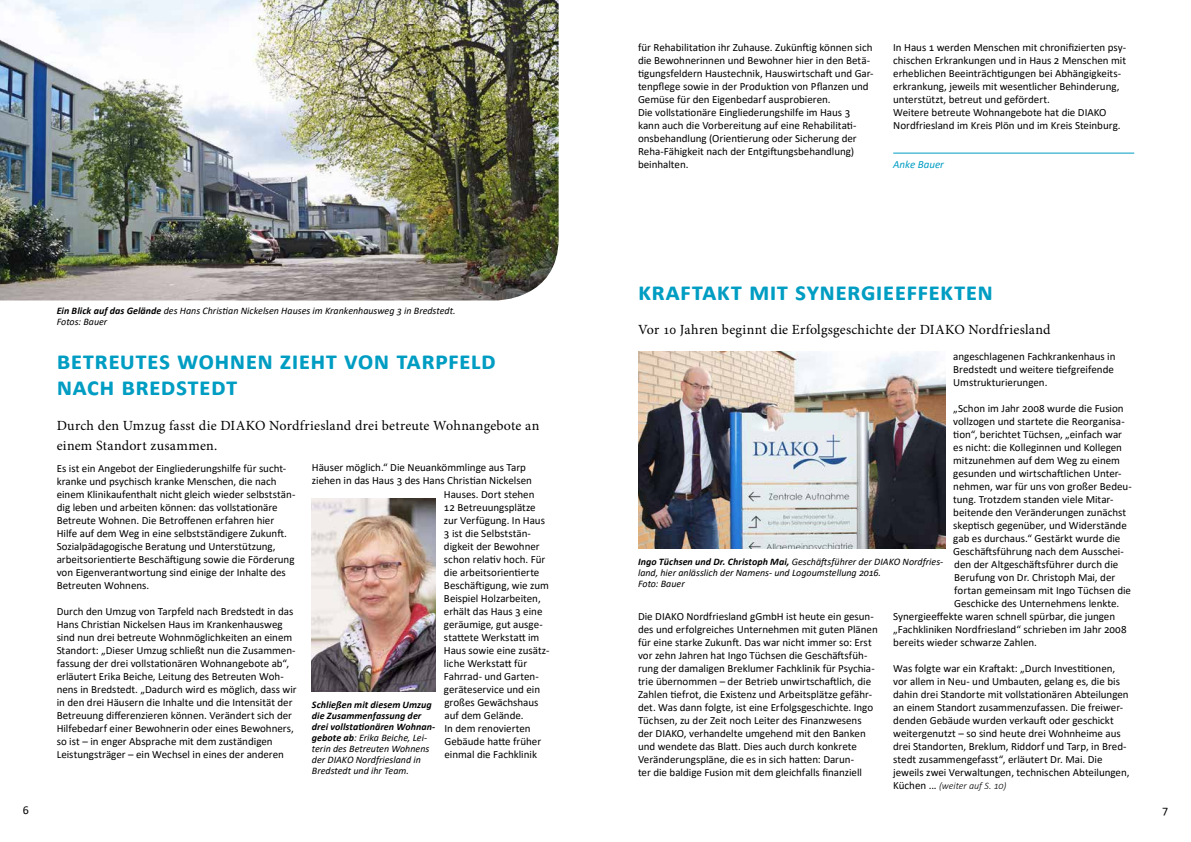
<style>
.page{position:relative;width:1191px;height:842px;background:#fff}
.page>*{position:absolute;margin:0;border:0;box-sizing:border-box;transform-origin:0 0}
.t1{font:700 26px/26px "Calibri";letter-spacing:.01em;color:#009dc3}
.t2{font:14px/20px "Minion Pro";letter-spacing:.015em;color:#000}
.t3{font:12px "Calibri";color:#000}
.t4{font:11px/13px "Calibri";letter-spacing:-.005em;color:#000}
.t5{font:italic 11px "Calibri";letter-spacing:-.005em;color:#009dc3}
.t6{font:italic 10px/11px "Calibri";color:#000}
.t7{font:italic 300 10px "Calibri";letter-spacing:-.005em;color:#000}
.s1{font-weight:700}
.s2{font-weight:400;font-style:normal;font-size:11px}
</style>
<div class="page">
<img style="left:0;top:0;width:558px;height:300px">
<img style="left:312px;top:499px;width:124px;height:193px">
<img style="left:638px;top:351px;width:307px;height:198px">
<hr style="left:893px;top:153px;width:241px;height:1px;background:#009dc3">
<p class="t6" style="left:57px;top:304px;width:400px"><span class="s1">Ein Blick auf das Gelände</span> des Hans Christian Nickelsen Hauses im Krankenhausweg 3 in Bredstedt.<br>Fotos: Bauer</p>
<h1 class="t1" style="left:57px;top:347px;width:441px">betreutes wohnen zieht von tarpfeld nach bredstedt</h1>
<p class="t2" style="left:57px;top:415px;width:484px">Durch den Umzug fasst die DIAKO Nordfriesland drei betreute Wohnangebote an einem Standort zusammen.</p>
<p class="t4" style="left:312px;top:461px;width:215px">Häuser möglich.“ Die Neuankömmlinge aus Tarp</p>
<p class="t4" style="left:312px;top:474px;width:221px">ziehen in das Haus 3 des Hans Christian Nickelsen</p>
<p class="t4" style="left:444px;top:487px;width:92px">Hauses. Dort stehen</p>
<p class="t4" style="left:444px;top:500px;width:93px">12 Betreuungsplätze</p>
<p class="t4" style="left:444px;top:513px;width:103px">zur Verfügung. In Haus</p>
<p class="t4" style="left:444px;top:526px;width:88px">3 ist die Selbststän-</p>
<p class="t4" style="left:444px;top:539px;width:97px">digkeit der Bewohner</p>
<p class="t4" style="left:444px;top:552px;width:103px">schon relativ hoch. Für</p>
<p class="t4" style="left:444px;top:565px;width:97px">die arbeitsorientierte</p>
<p class="t4" style="left:444px;top:578px;width:106px">Beschäftigung, wie zum</p>
<p class="t4" style="left:444px;top:591px;width:98px">Beispiel Holzarbeiten,</p>
<p class="t4" style="left:444px;top:604px;width:100px">erhält das Haus 3 eine</p>
<p class="t4" style="left:444px;top:617px;width:100px">geräumige, gut ausge-</p>
<p class="t4" style="left:444px;top:630px;width:97px">stattete Werkstatt im</p>
<p class="t4" style="left:444px;top:643px;width:107px">Haus sowie eine zusätz-</p>
<p class="t4" style="left:444px;top:656px;width:85px">liche Werkstatt für</p>
<p class="t4" style="left:444px;top:669px;width:96px">Fahrrad- und Garten-</p>
<p class="t4" style="left:444px;top:682px;width:98px">geräteservice und ein</p>
<p class="t4" style="left:444px;top:695px;width:95px">großes Gewächshaus</p>
<p class="t4" style="left:444px;top:708px;width:81px">auf dem Gelände.</p>
<p class="t4" style="left:444px;top:721px;width:88px">In dem renovierten</p>
<p class="t4" style="left:444px;top:734px;width:98px">Gebäude hatte früher</p>
<p class="t4" style="left:444px;top:747px;width:94px">einmal die Fachklinik</p>
<p class="t4" style="left:57px;top:461px;width:240px">Es ist ein Angebot der Eingliederungshilfe für sucht&shy;kranke und psychisch kranke Menschen, die nach einem Klinikaufenthalt nicht gleich wieder selbststän&shy;dig leben und arbeiten können: das vollstationäre Betreute Wohnen. Die Betroffenen erfahren hier Hilfe auf dem Weg in eine selbstständigere Zukunft.<br>Sozialpädagogische Beratung und Unterstützung, arbeitsorientierte Beschäftigung sowie die Förderung von Eigenverantwortung sind einige der Inhalte des Betreuten Wohnens.</p>
<p class="t4" style="left:57px;top:604px;width:241px">Durch den Umzug von Tarpfeld nach Bredstedt in das Hans Christian Nickelsen Haus im Krankenhausweg sind nun drei betreute Wohnmöglichkeiten an einem Standort: „Dieser Umzug schließt nun die Zusammen&shy;fassung der drei vollstationären Wohnangebote ab“, erläutert Erika Beiche, Leitung des Betreuten Woh&shy;nens in Bredstedt. „Dadurch wird es möglich, dass wir in den drei Häusern die Inhalte und die Intensität der Betreuung differenzieren können. Verändert sich der Hilfebedarf einer Bewohnerin oder eines Bewohners, so ist – in enger Absprache mit dem zuständigen Leistungsträger – ein Wechsel in eines der anderen</p>
<p class="t6" style="left:312px;top:699px;width:125px"><span class="s1">Schließen mit diesem Umzug die Zusammenfassung der drei vollstationären Wohnan&shy;gebote ab</span>: Erika Beiche, Lei&shy;terin des Betreuten Wohnens der DIAKO Nordfriesland in<br>Bredstedt und ihr Team.</p>
<p class="t4" style="left:638px;top:40px;width:237px">für Rehabilitation ihr Zuhause. Zukünftig können sich die Bewohnerinnen und Bewohner hier in den Betä&shy;tigungsfeldern Haustechnik, Hauswirtschaft und Gar&shy;tenpflege sowie in der Produktion von Pflanzen und Gemüse für den Eigenbedarf ausprobieren.<br>Die vollstationäre Eingliederungshilfe im Haus 3 kann auch die Vorbereitung auf eine Rehabilitati&shy;onsbehandlung (Orientierung oder Sicherung der Reha-Fähigkeit nach der Entgiftungsbehandlung) beinhalten.</p>
<p class="t4" style="left:893px;top:40px;width:234px">In Haus 1 werden Menschen mit chronifizierten psy&shy;chischen Erkrankungen und in Haus 2 Menschen mit erheblichen Beeinträchtigungen bei Abhängigkeits&shy;erkrankung, jeweils mit wesentlicher Behinderung, unterstützt, betreut und gefördert.<br>Weitere betreute Wohnangebote hat die DIAKO Nordfriesland im Kreis Plön und im Kreis Steinburg.</p>
<p class="t5" style="left:893px;top:156px;width:52px">Anke Bauer</p>
<h1 class="t1" style="left:638px;top:278px;width:356px">kraftakt mit synergieeffekten</h1>
<p class="t2" style="left:638px;top:320px;width:414px">Vor 10 Jahren beginnt die Erfolgsgeschichte der DIAKO Nordfriesland</p>
<p class="t4" style="left:953px;top:349px;width:164px">angeschlagenen Fachkrankenhaus in<br>Bredstedt und weitere tiefgreifende<br>Umstrukturierungen.</p>
<p class="t4" style="left:953px;top:401px;width:172px">„Schon im Jahr 2008 wurde die Fusion</p>
<p class="t4" style="left:953px;top:414px;width:173px">vollzogen und startete die Reorganisa-</p>
<p class="t4" style="left:953px;top:427px;width:170px">tion“, berichtet Tüchsen, „einfach war</p>
<p class="t4" style="left:953px;top:440px;width:170px">es nicht: die Kolleginnen und Kollegen</p>
<p class="t4" style="left:953px;top:453px;width:168px">mitzunehmen auf dem Weg zu einem</p>
<p class="t4" style="left:953px;top:466px;width:170px">gesunden und wirtschaftlichen Unter-</p>
<p class="t4" style="left:953px;top:479px;width:180px">nehmen, war für uns von großer Bedeu-</p>
<p class="t4" style="left:953px;top:492px;width:162px">tung. Trotzdem standen viele Mitar-</p>
<p class="t4" style="left:953px;top:505px;width:174px">beitende den Veränderungen zunächst</p>
<p class="t4" style="left:953px;top:518px;width:175px">skeptisch gegenüber, und Widerstände</p>
<p class="t4" style="left:953px;top:531px;width:169px">gab es durchaus.“ Gestärkt wurde die</p>
<p class="t4" style="left:953px;top:544px;width:172px">Geschäftsführung nach dem Ausschei-</p>
<p class="t4" style="left:954px;top:557px;width:166px">den der Altgeschäftsführer durch die</p>
<p class="t4" style="left:954px;top:570px;width:163px">Berufung von Dr. Christoph Mai, der</p>
<p class="t4" style="left:954px;top:583px;width:178px">fortan gemeinsam mit Ingo Tüchsen die</p>
<p class="t4" style="left:954px;top:596px;width:167px">Geschicke des Unternehmens lenkte.</p>
<p class="t4" style="left:893px;top:609px;width:223px">Synergieeffekte waren schnell spürbar, die jungen</p>
<p class="t4" style="left:893px;top:622px;width:235px">„Fachkliniken Nordfriesland“ schrieben im Jahr 2008</p>
<p class="t4" style="left:893px;top:635px;width:145px">bereits wieder schwarze Zahlen.</p>
<p class="t4" style="left:893px;top:661px;width:238px">Was folgte war ein Kraftakt: „Durch Investitionen, vor allem in Neu- und Umbauten, gelang es, die bis dahin drei Standorte mit vollstationären Abteilungen an einem Standort zusammenzufassen. Die freiwer&shy;denden Gebäude wurden verkauft oder geschickt weitergenutzt – so sind heute drei Wohnheime aus drei Standorten, Breklum, Riddorf und Tarp, in Bred&shy;stedt zusammengefasst“, erläutert Dr. Mai. Die jeweils zwei Verwaltungen, technischen Abteilungen,</p>
<p class="t7" style="left:893px;top:779px;width:115px"><span class="s2">Küchen ...</span> (weiter auf S. 10)</p>
<p class="t6" style="left:638px;top:556px;width:307px"><span class="s1">Ingo Tüchsen und Dr. Christoph Mai,</span> Geschäftsführer der DIAKO Nordfries&shy;land, hier anlässlich der Namens- und Logoumstellung 2016.<br>Foto: Bauer</p>
<p class="t4" style="left:638px;top:609px;width:241px">Die DIAKO Nordfriesland gGmbH ist heute ein gesun&shy;des und erfolgreiches Unternehmen mit guten Plänen für eine starke Zukunft. Das war nicht immer so: Erst vor zehn Jahren hat Ingo Tüchsen die Geschäftsfüh&shy;rung der damaligen Breklumer Fachklinik für Psychia&shy;trie übernommen – der Betrieb unwirtschaftlich, die Zahlen tiefrot, die Existenz und Arbeitsplätze gefähr&shy;det. Was dann folgte, ist eine Erfolgsgeschichte. Ingo Tüchsen, zu der Zeit noch Leiter des Finanzwesens der DIAKO, verhandelte umgehend mit den Banken und wendete das Blatt. Dies auch durch konkrete Veränderungspläne, die es in sich hatten: Darun-<br>ter die baldige Fusion mit dem gleichfalls finanziell</p>
<p class="t3" style="left:23px;top:801px;width:8px">6</p>
<p class="t3" style="left:1162px;top:801px;width:8px">7</p>
</div>
